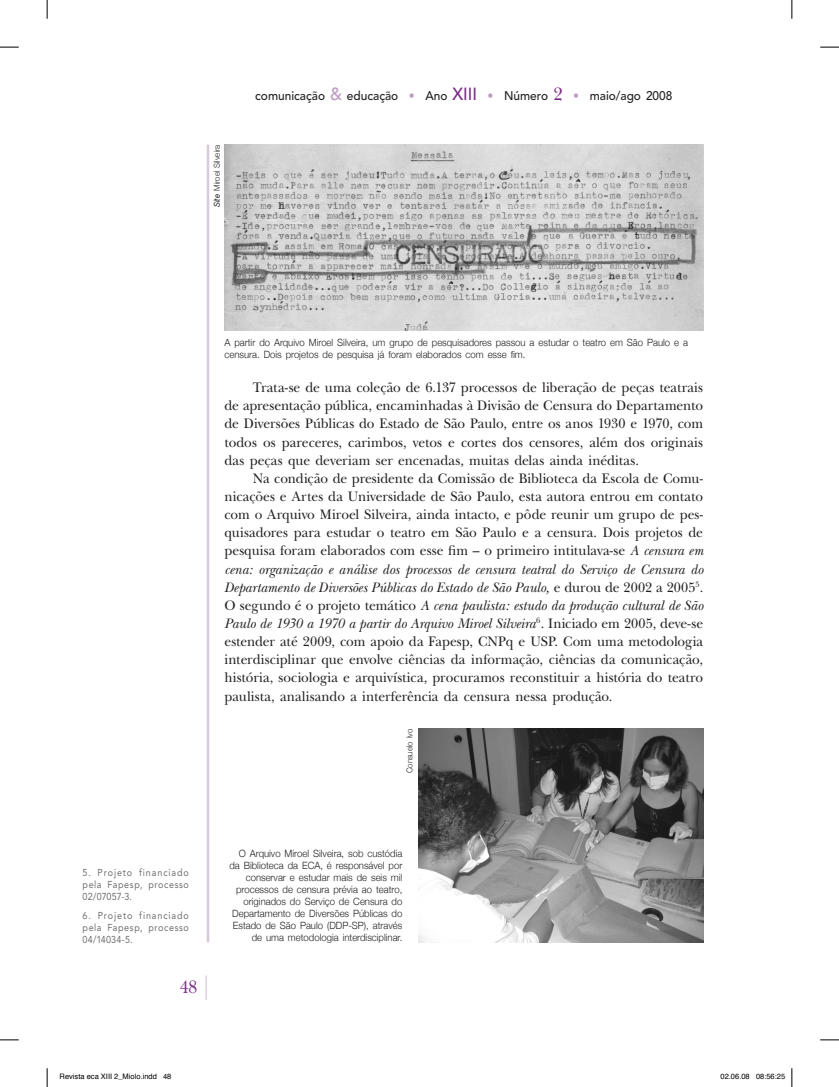
<style>
.page{position:relative;width:839px;height:1087px;background:#fff}
.page>*{position:absolute;margin:0;border:0;box-sizing:border-box;transform-origin:0 0}
.t1{font:18.75px "New Baskerville";color:#7b2a83;scale:.9 1}
.t2{font:14.38px/18.1px "New Baskerville";color:#231f20;text-align:justify;scale:.95 1}
.t3{font:500 12.5px "Avenir";color:#231f20;scale:.95 1}
.t4{font:300 10px/12px "Helvetica Neue";color:#231f20;scale:.95 1}
.t5{font:10px/12px "Avenir";letter-spacing:.07em;color:#6c6d70;text-align:justify;scale:.9 1}
.t6{font:300 8.12px "Helvetica Neue";color:#231f20;scale:.95 1}
.t7{font:7.5px "Helvetica";color:#000}
.s1{font-weight:400;font-style:italic}
.s2{font-size:17.5px;color:#bc9cc2}
.s3{color:#bc9cc2}
.s4{font-size:17.5px;color:#7b2a83}
.s5{font-family:"New Baskerville";font-weight:400;font-size:18.75px;color:#7b2a83}
.s6{font-style:italic}
</style>
<div class="page">
<hr style="left:207px;top:145px;width:2px;height:797px;background:#d8c9de">
<hr style="left:205px;top:975px;width:2px;height:25px;background:#d8c9de">
<img style="left:224px;top:145px;width:479px;height:186px">
<img style="left:418px;top:728px;width:285px;height:214px">
<svg style="left:0;top:46px;width:19px;height:2px"></svg>
<svg style="left:820px;top:46px;width:18px;height:2px"></svg>
<svg style="left:0;top:1039px;width:19px;height:1px"></svg>
<svg style="left:820px;top:1039px;width:18px;height:1px"></svg>
<svg style="left:46px;top:0;width:2px;height:19px"></svg>
<svg style="left:46px;top:1068px;width:2px;height:18px"></svg>
<svg style="left:791px;top:0;width:1px;height:19px"></svg>
<svg style="left:791px;top:1068px;width:1px;height:18px"></svg>
<p class="t6" style="left:212px;top:207px;width:68px;rotate:-90deg"><span class="s1">Site</span> Miroel Silveira</p>
<p class="t3" style="left:255px;top:89px;width:440px">comunicação <span class="s2">&amp;</span> educação <span class="s3">•</span> Ano <span class="s4">XIII</span> <span class="s3">•</span> Número <span class="s5">2</span> <span class="s3">•</span> maio/ago 2008</p>
<p class="t4" style="left:224px;top:336px;width:489px">A partir do Arquivo Miroel Silveira, um grupo de pesquisadores passou a estudar o teatro em São Paulo e a censura. Dois projetos de pesquisa já foram elaborados com esse fim.</p>
<p class="t2" style="left:224px;top:378px;width:505px;text-indent:28px">Trata-se de uma coleção de 6.137 processos de liberação de peças teatrais de apresentação pública, encaminhadas à Divisão de Censura do Departamento de Diversões Públicas do Estado de São Paulo, entre os anos 1930 e 1970, com todos os pareceres, carimbos, vetos e cortes dos censores, além dos originais das peças que deveriam ser encenadas, muitas delas ainda inéditas.</p>
<p class="t2" style="left:224px;top:469px;width:505px;text-indent:28px">Na condição de presidente da Comissão de Biblioteca da Escola de Comu&shy;nicações e Artes da Universidade de São Paulo, esta autora entrou em contato com o Arquivo Miroel Silveira, ainda intacto, e pôde reunir um grupo de pes&shy;quisadores para estudar o teatro em São Paulo e a censura. Dois projetos de pesquisa foram elaborados com esse fim – o primeiro intitulava-se <span class="s6">A censura em cena: organização e análise dos processos de censura teatral do Serviço de Censura do Departamento de Diversões Públicas do Estado de São Paulo,</span> e durou de 2002 a 2005<sup>5</sup>.<br>O segundo é o projeto temático <span class="s6">A cena paulista: estudo da produção cultural de São Paulo de 1930 a 1970 a partir do Arquivo Miroel Silveira</span><sup>6</sup>. Iniciado em 2005, deve-se estender até 2009, com apoio da Fapesp, CNPq e USP. Com uma metodologia interdisciplinar que envolve ciências da informação, ciências da comunicação, história, sociologia e arquivística, procuramos reconstituir a história do teatro paulista, analisando a interferência da censura nessa produção.</p>
<p class="t5" style="left:83px;top:866px;width:120px">5. Projeto financiado pela Fapesp, processo 02/07057-3.</p>
<p class="t5" style="left:83px;top:909px;width:120px">6. Projeto financiado pela Fapesp, processo 04/14034-5.</p>
<h1 class="t1" style="left:180px;top:975px;width:21px">48</h1>
<p class="t6" style="left:404px;top:773px;width:48px;rotate:-90deg">Consuelo Ivo</p>
<p class="t4" style="left:229px;top:847px;width:183px;text-align:right">O Arquivo Miroel Silveira, sob custódia da Biblioteca da ECA, é responsável por conservar e estudar mais de seis mil processos de censura prévia ao teatro, originados do Serviço de Censura do Departamento de Diversões Públicas do Estado de São Paulo (DDP-SP), através de uma metodologia interdisciplinar.</p>
<p class="t7" style="left:60px;top:1070px;width:113px">Revista eca XIII 2_Miolo.indd 48</p>
<p class="t7" style="left:720px;top:1070px;width:66px">02.06.08 08:56:25</p>
</div>
